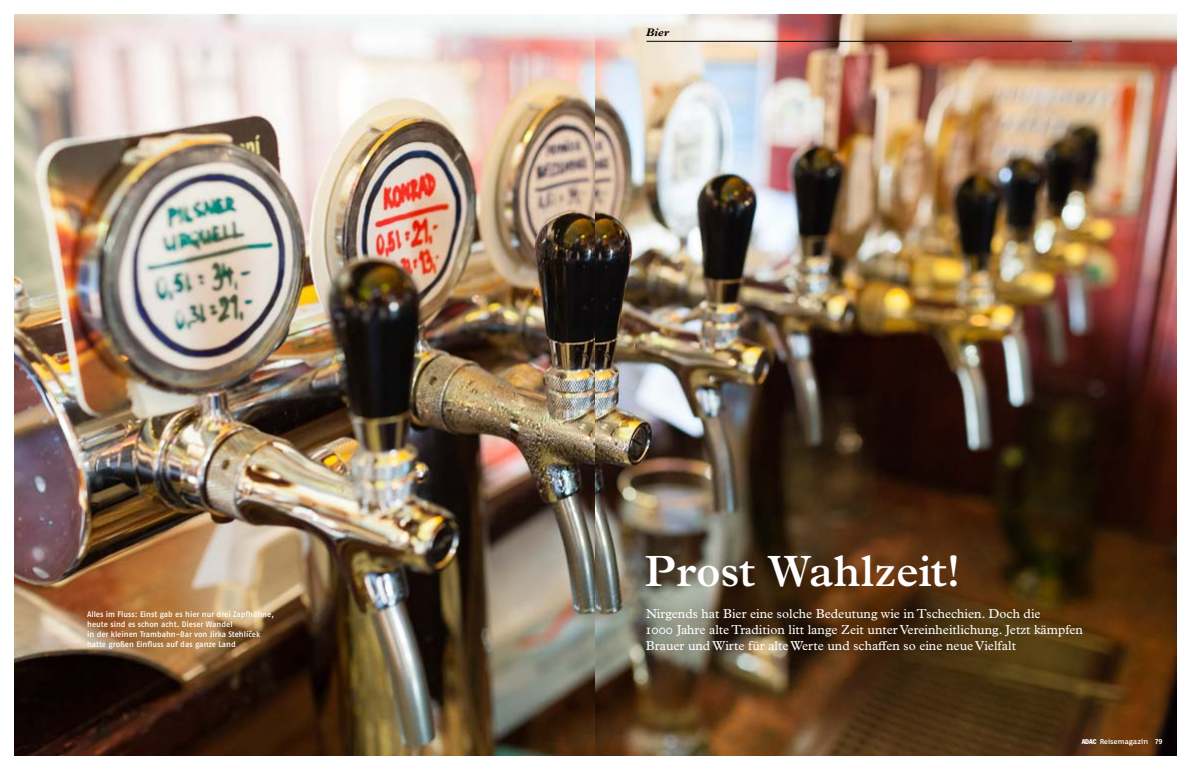
<style>
.page{position:relative;width:1191px;height:772px;background:#fff}
.page>*{position:absolute;margin:0;border:0;box-sizing:border-box;transform-origin:0 0}
._1_2_Überschrift_L{font:600 44px "Plantin MT Pro";letter-spacing:-.005em;color:#fff}
._1_3_Vorspann{font:13px/16px "Plantin MT Pro";color:#fff}
._0_1_Seitenkopf{font:italic 700 11px "Plantin MT Pro";color:#000}
._0_5_BU{font:500 8px/10px "Fago Pro";letter-spacing:-.005em;color:#fff}
.t1{font:7px "ADAC Logotype";letter-spacing:-.015em;color:#fff}
.s1{font-family:"Fago Pro";font-weight:700}
</style>
<div class="page">
<img style="left:14px;top:14px;width:1162px;height:741px">
<hr style="left:646px;top:41px;width:425px;height:1px;background:#000">
<p class="_0_5_BU" style="left:87px;top:608px;width:188px">Alles im Fluss: Einst gab es hier nur drei Zapfhähne, heute sind es schon acht. Dieser Wandel</p>
<p class="_0_5_BU" style="left:87px;top:628px;width:175px">in der kleinen Trambahn-Bar von Jirka Stehlíček hatte großen Einfluss auf das ganze Land</p>
<p class="_0_1_Seitenkopf" style="left:646px;top:26px;width:24px">Bier</p>
<p class="_1_2_Überschrift_L" style="left:645px;top:545px;width:316px">Prost Wahlzeit!</p>
<p class="_1_3_Vorspann" style="left:645px;top:605px;width:439px">Nirgends hat Bier eine solche Bedeutung wie in Tschechien. Doch die<br>1000 Jahre alte Tradition litt lange Zeit unter Vereinheitlichung. Jetzt kämpfen<br>Brauer und Wirte für alte Werte und schaffen so eine neue Vielfalt</p>
<p class="t1" style="left:1081px;top:736px;width:82px">å∂åç Reisemagazin <span class="s1">79</span></p>
</div>
